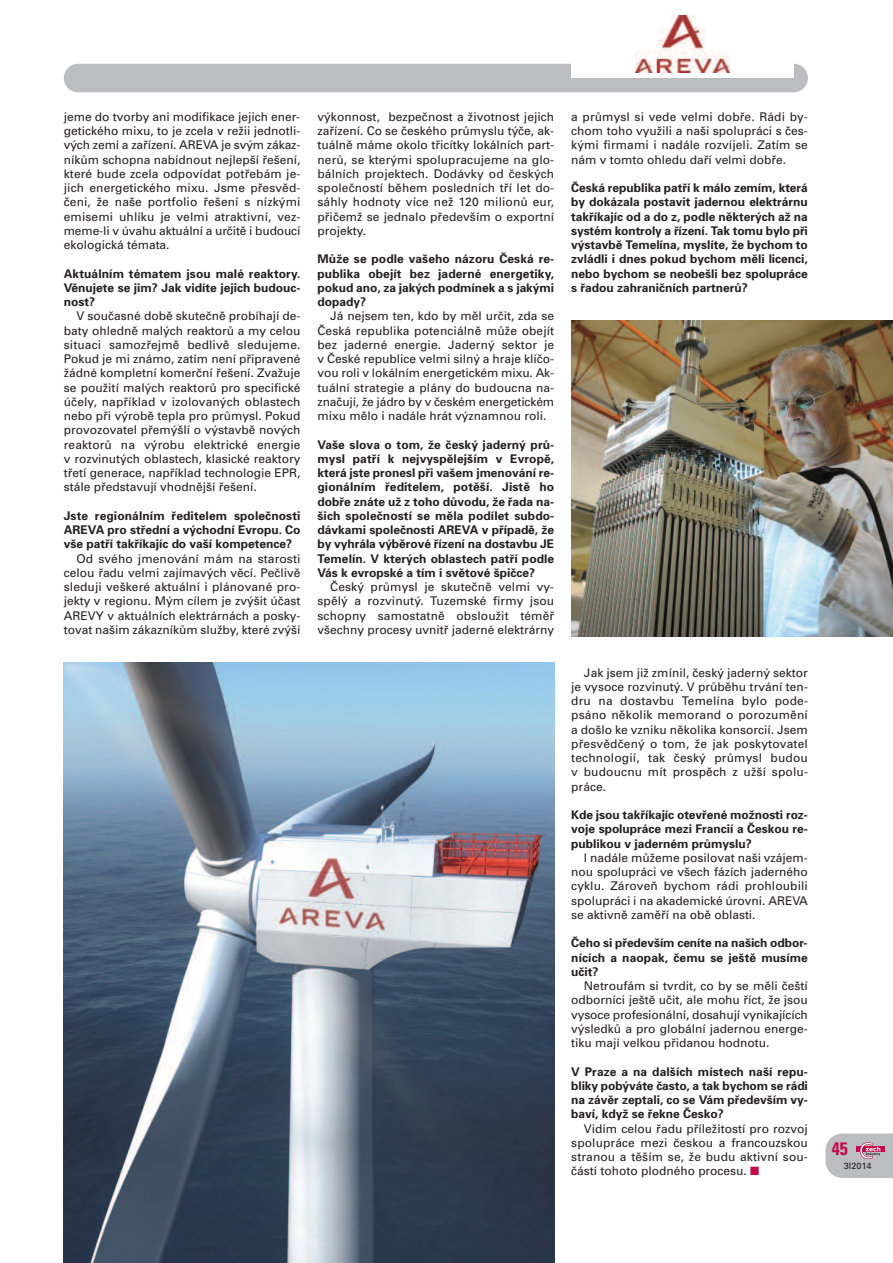
<style>
.page{position:relative;width:893px;height:1263px;background:#fff}
.page>*{position:absolute;margin:0;border:0;box-sizing:border-box;transform-origin:0 0}
.t1{font:700 condensed 18px "Univers CE";color:#c30a49}
.t2{font:12px/14.2px "Univers CE";color:#231f20;text-align:justify}
.t3{font:700 12px/14.2px "Univers CE";color:#231f20;text-align:justify}
.t4{font:9px "Univers CE";color:#231f20}
.s1{color:#c30a49}
</style>
<div class="page">
<div style="left:64px;top:64px;width:744px;height:28px;background:#bcbdc0;border-radius:14px"></div>
<svg style="left:825px;top:1133px;width:68px;height:45px;background:#c1b8be"></svg>
<div style="left:571px;top:10px;width:223px;height:68px;background:#fff"></div>
<img style="left:636px;top:16px;width:93px;height:57px">
<img style="left:64px;top:662px;width:491px;height:601px">
<img style="left:571px;top:320px;width:322px;height:317px">
<p class="t2" style="left:64px;top:110px;width:238px">jeme do tvorby ani modifikace jejich ener&shy;getického mixu, to je zcela v režii jednotli&shy;vých zemí a zařízení. AREVA je svým zákaz&shy;níkům schopna nabídnout nejlepší řešení, které bude zcela odpovídat potřebám je&shy;jich energetického mixu. Jsme přesvěd&shy;čeni, že naše portfolio řešení s nízkými emisemi uhlíku je velmi atraktivní, vez&shy;meme-li v úvahu aktuální a určitě i budoucí ekologická témata.</p>
<p class="t3" style="left:64px;top:267px;width:238px">Aktuálním tématem jsou malé reaktory.<br>Věnujete se jim? Jak vidíte jejich budouc&shy;nost?</p>
<p class="t2" style="left:64px;top:310px;width:238px;text-indent:13px">V současné době skutečně probíhají de&shy;baty ohledně malých reaktorů a my celou situaci samozřejmě bedlivě sledujeme.<br>Pokud je mi známo, zatím není připravené žádné kompletní komerční řešení. Zvažuje se použití malých reaktorů pro specifické účely, například v izolovaných oblastech nebo při výrobě tepla pro průmysl. Pokud provozovatel přemýšlí o výstavbě nových reaktorů na výrobu elektrické energie v rozvinutých oblastech, klasické reaktory třetí generace, například technologie EPR, stále představují vhodnější řešení.</p>
<p class="t3" style="left:64px;top:509px;width:238px">Jste regionálním ředitelem společnosti AREVA pro střední a východní Evropu. Co vše patří takříkajíc do vaší kompetence?</p>
<p class="t2" style="left:64px;top:552px;width:238px;text-indent:13px">Od svého jmenování mám na starosti celou řadu velmi zajímavých věcí. Pečlivě sleduji veškeré aktuální i plánované pro&shy;jekty v regionu. Mým cílem je zvýšit účast AREVY v aktuálních elektrárnách a posky&shy;tovat našim zákazníkům služby, které zvýší</p>
<p class="t2" style="left:317px;top:110px;width:238px">výkonnost, bezpečnost a životnost jejich zařízení. Co se českého průmyslu týče, ak&shy;tuálně máme okolo třicítky lokálních part&shy;nerů, se kterými spolupracujeme na glo&shy;bálních projektech. Dodávky od českých společností během posledních tří let do&shy;sáhly hodnoty více než 120 milionů eur, přičemž se jednalo především o exportní projekty.</p>
<p class="t3" style="left:317px;top:253px;width:238px">Může se podle vašeho názoru Česká re&shy;publika obejít bez jaderné energetiky, pokud ano, za jakých podmínek a s jakými dopady?</p>
<p class="t2" style="left:317px;top:310px;width:238px;text-indent:13px">Já nejsem ten, kdo by měl určit, zda se Česká republika potenciálně může obejít bez jaderné energie. Jaderný sektor je v České republice velmi silný a hraje klíčo&shy;vou roli v lokálním energetickém mixu. Ak&shy;tuální strategie a plány do budoucna na&shy;značují, že jádro by v českém energetickém mixu mělo i nadále hrát významnou roli.</p>
<p class="t3" style="left:317px;top:438px;width:238px">Vaše slova o tom, že český jaderný prů&shy;mysl patří k nejvyspělejším v Evropě, která jste pronesl při vašem jmenování re&shy;gionálním ředitelem, potěší. Jistě ho dobře znáte už z toho důvodu, že řada na&shy;šich společností se měla podílet subdo&shy;dávkami společnosti AREVA v případě, že by vyhrála výběrové řízení na dostavbu JE Temelín. V kterých oblastech patří podle Vás k evropské a tím i světové špičce?</p>
<p class="t2" style="left:317px;top:581px;width:238px;text-indent:13px">Český průmysl je skutečně velmi vy&shy;spělý a rozvinutý. Tuzemské firmy jsou schopny samostatně obsloužit téměř všechny procesy uvnitř jaderné elektrárny</p>
<p class="t2" style="left:571px;top:110px;width:238px">a průmysl si vede velmi dobře. Rádi by&shy;chom toho využili a naši spolupráci s čes&shy;kými firmami i nadále rozvíjeli. Zatím se nám v tomto ohledu daří velmi dobře.</p>
<p class="t3" style="left:571px;top:182px;width:238px">Česká republika patří k málo zemím, která by dokázala postavit jadernou elektrárnu takříkajíc od a do z, podle některých až na systém kontroly a řízení. Tak tomu bylo při výstavbě Temelína, myslíte, že bychom to zvládli i dnes pokud bychom měli licenci, nebo bychom se neobešli bez spolupráce s řadou zahraničních partnerů?</p>
<p class="t2" style="left:571px;top:666px;width:238px;text-indent:13px">Jak jsem již zmínil, český jaderný sektor je vysoce rozvinutý. V průběhu trvání ten&shy;dru na dostavbu Temelína bylo pode&shy;psáno několik memorand o porozumění a došlo ke vzniku několika konsorcií. Jsem přesvědčený o tom, že jak poskytovatel technologií, tak český průmysl budou v budoucnu mít prospěch z užší spolu&shy;práce.</p>
<p class="t3" style="left:571px;top:809px;width:238px">Kde jsou takříkajíc otevřené možnosti roz&shy;voje spolupráce mezi Francií a Českou re&shy;publikou v jaderném průmyslu?</p>
<p class="t2" style="left:571px;top:851px;width:238px;text-indent:13px">I nadále můžeme posilovat naši vzájem&shy;nou spolupráci ve všech fázích jaderného cyklu. Zároveň bychom rádi prohloubili spolupráci i na akademické úrovni. AREVA se aktivně zaměří na obě oblasti.</p>
<p class="t3" style="left:571px;top:937px;width:238px">Čeho si především ceníte na našich odbor&shy;nících a naopak, čemu se ještě musíme učit?</p>
<p class="t2" style="left:571px;top:980px;width:238px;text-indent:13px">Netroufám si tvrdit, co by se měli čeští odborníci ještě učit, ale mohu říct, že jsou vysoce profesionální, dosahují vynikajících výsledků a pro globální jadernou energe&shy;tiku mají velkou přidanou hodnotu.</p>
<p class="t3" style="left:571px;top:1065px;width:238px">V Praze a na dalších místech naší repu&shy;bliky pobýváte často, a tak bychom se rádi na závěr zeptali, co se Vám především vy&shy;baví, když se řekne Česko?</p>
<p class="t2" style="left:571px;top:1122px;width:238px;text-indent:13px">Vidím celou řadu příležitostí pro rozvoj spolupráce mezi českou a francouzskou stranou a těším se, že budu aktivní sou&shy;částí tohoto plodného procesu. <span class="s1">■</span></p>
<h1 class="t1" style="left:832px;top:1142px;width:17px">45</h1>
<p class="t4" style="left:844px;top:1163px;width:29px">3I2014</p>
</div>
